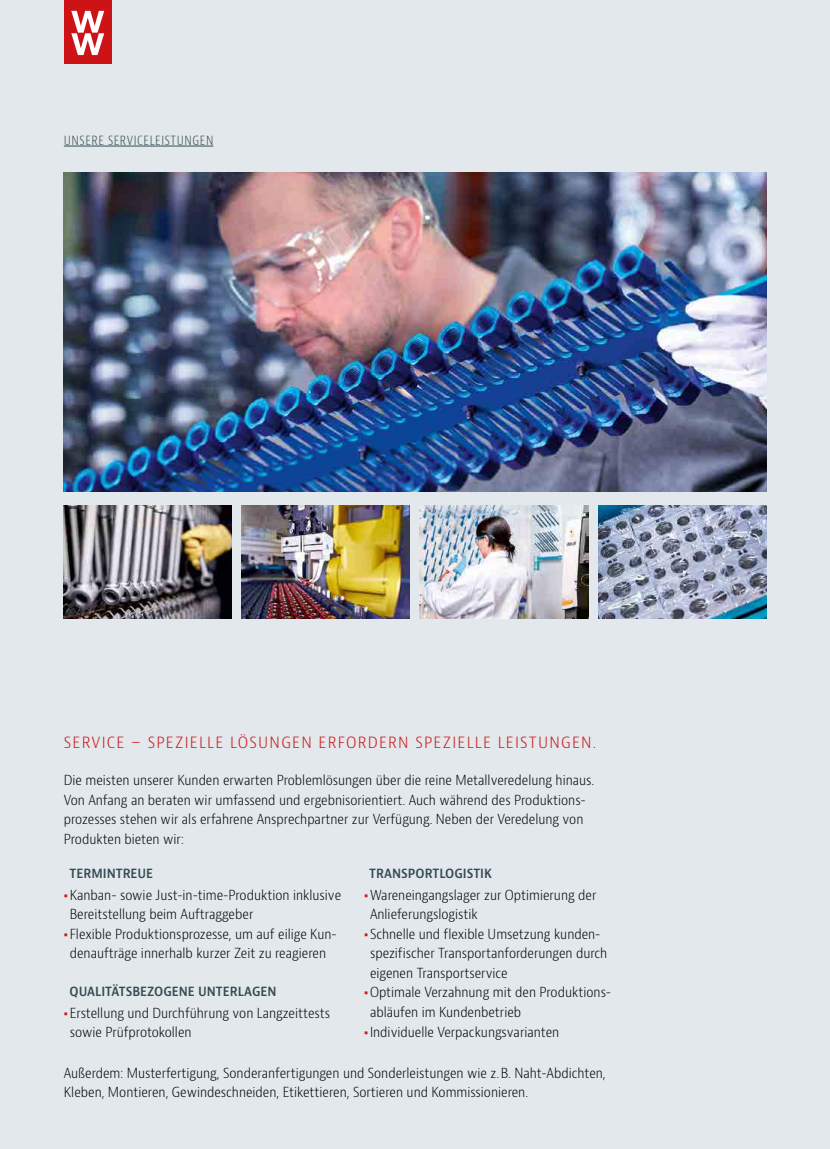
<style>
.page{position:relative;width:830px;height:1149px;background:#fff}
.page>*{position:absolute;margin:0;border:0;box-sizing:border-box;transform-origin:0 0}
.t1{font:300 condensed 16.5px "Bernino Sans";letter-spacing:.075em;color:#cd1316}
.t2{font:300 condensed 13.5px/19.5px "Bernino Sans";color:#000}
.t3{font:600 condensed 13.5px "Bernino Sans";color:#344a54}
.t4{font:300 condensed 13.5px "Bernino Sans";letter-spacing:.045em;color:#344a54}
.s1{font-weight:700;color:#cd1316}
</style>
<div class="page">
<div style="left:0;top:0;width:829px;height:1148px;background:#e2e8eb"></div>
<img style="left:64px;top:172px;width:701px;height:319px">
<img style="left:242px;top:505px;width:168px;height:113px">
<img style="left:598px;top:505px;width:167px;height:113px">
<img style="left:419px;top:505px;width:168px;height:113px">
<img style="left:64px;top:505px;width:168px;height:113px">
<div style="left:64px;top:0;width:48px;height:64px;background:#cd1316"></div>
<svg style="left:71px;top:11px;width:33px;height:44px"></svg>
<hr style="left:64px;top:146px;width:149px;height:1px;background:#344a54">
<p class="t4" style="left:64px;top:132px;width:151px">UNSERE SERVICELEISTUNGEN</p>
<p class="t1" style="left:64px;top:731px;width:533px">SERVICE – SPEZIELLE LÖSUNGEN ERFORDERN SPEZIELLE LEISTUNGEN.</p>
<p class="t2" style="left:64px;top:770px;width:531px">Die meisten unserer Kunden erwarten Problemlösungen über die reine Metallveredelung hinaus.<br>Von Anfang an beraten wir umfassend und ergebnisorientiert. Auch während des Produktions&shy;prozesses stehen wir als erfahrene Ansprechpartner zur Verfügung. Neben der Veredelung von Produkten bieten wir:</p>
<p class="t3" style="left:70px;top:864px;width:85px">TERMINTREUE</p>
<p class="t2" style="left:70px;top:885px;width:273px;text-indent:-6px"><span class="s1">•</span> Kanban- sowie Just-in-time-Produktion inklusive<br>Bereitstellung beim Auftraggeber</p>
<p class="t2" style="left:64px;top:924px;width:274px;text-align:center"><span class="s1">•</span> Flexible Produktionsprozesse, um auf eilige Kun&shy;denaufträge innerhalb kurzer Zeit zu reagieren</p>
<p class="t3" style="left:70px;top:982px;width:208px">QUALITÄTSBEZOGENE UNTERLAGEN</p>
<p class="t2" style="left:70px;top:1002px;width:262px;text-indent:-6px"><span class="s1">•</span> Erstellung und Durchführung von Langzeittests sowie Prüfprotokollen</p>
<p class="t3" style="left:369px;top:864px;width:124px">TRANSPORTLOGISTIK</p>
<p class="t2" style="left:370px;top:885px;width:228px;text-indent:-6px"><span class="s1">•</span> Wareneingangslager zur Optimierung der<br>Anlieferungslogistik</p>
<p class="t2" style="left:370px;top:924px;width:239px;text-indent:-6px"><span class="s1">•</span> Schnelle und flexible Umsetzung kunden&shy;spezifischer Transportanforderungen durch eigenen Transportservice</p>
<p class="t2" style="left:370px;top:982px;width:242px;text-indent:-6px"><span class="s1">•</span> Optimale Verzahnung mit den Produktions&shy;abläufen im Kundenbetrieb</p>
<p class="t2" style="left:364px;top:1021px;width:197px"><span class="s1">•</span> Individuelle Verpackungsvarianten</p>
<p class="t2" style="left:64px;top:1063px;width:543px">Außerdem: Musterfertigung, Sonderanfertigungen und Sonderleistungen wie z.B. Naht-Abdichten,<br>Kleben, Montieren, Gewindeschneiden, Etikettieren, Sortieren und Kommissionieren.</p>
</div>
